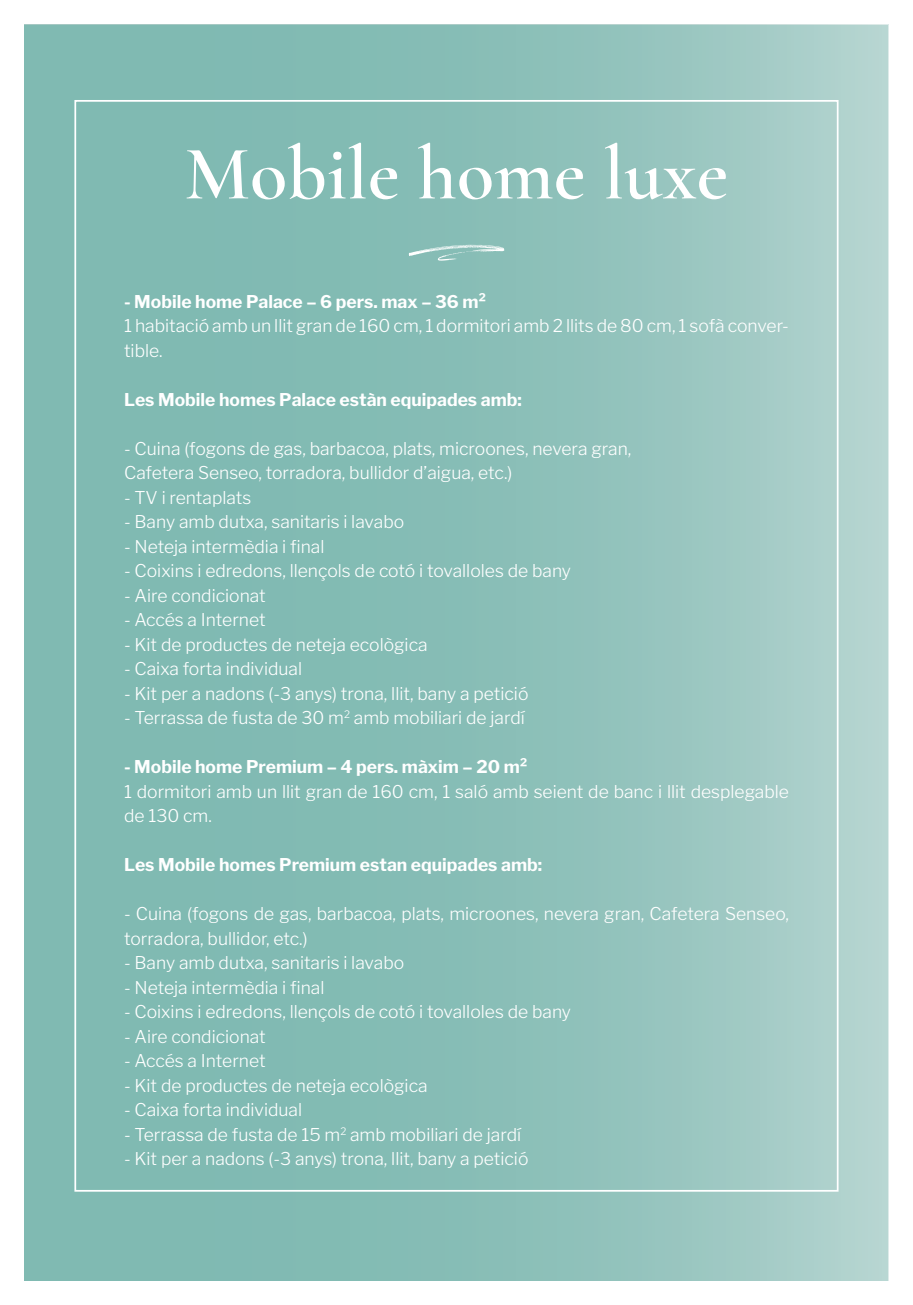
<style>
.page{position:relative;width:913px;height:1305px;background:#fff}
.page>*{position:absolute;margin:0;border:0;box-sizing:border-box;transform-origin:0 0}
.t1{font:600 77px "Cormorant Garamond";color:#fff}
.t2{font:52.5px "Northwell Swash";color:#fff}
.t3{font:300 17.5px/24.5px "Libre Franklin";color:#fff}
.t4{font:700 17.5px "Libre Franklin";color:#fff}
</style>
<div class="page">
<div style="left:25px;top:25px;width:863px;height:1255px;background:linear-gradient(to right,#75b5ac,#a8cec9)"></div>
<h1 class="t1" style="left:184px;top:127px;width:545px">Mobile home luxe</h1>
<h2 class="t2" style="left:404px;top:210px;width:106px">l</h2>
<p class="t4" style="left:124px;top:291px;width:364px">- Mobile home Palace – 6 pers. max – 36 m²</p>
<p class="t3" style="left:124px;top:314px;width:666px">1 habitació amb un llit gran de 160 cm, 1 dormitori amb 2 llits de 80 cm, 1 sofà conver&shy;tible.</p>
<p class="t4" style="left:124px;top:389px;width:399px">Les Mobile homes Palace estàn equipades amb:</p>
<p class="t3" style="left:124px;top:436px;width:509px">- Cuina (fogons de gas, barbacoa, plats, microones, nevera gran,<br>Cafetera Senseo, torradora, bullidor d’aigua, etc.)</p>
<p class="t3" style="left:124px;top:485px;width:129px">- TV i rentaplats</p>
<p class="t3" style="left:124px;top:510px;width:282px">- Bany amb dutxa, sanitaris i lavabo</p>
<p class="t3" style="left:124px;top:534px;width:202px">- Neteja intermèdia i final</p>
<p class="t3" style="left:124px;top:559px;width:448px">- Coixins i edredons, llençols de cotó i tovalloles de bany</p>
<p class="t3" style="left:124px;top:583px;width:143px">- Aire condicionat</p>
<p class="t3" style="left:124px;top:608px;width:143px">- Accés a Internet</p>
<p class="t3" style="left:124px;top:632px;width:305px">- Kit de productes de neteja ecològica</p>
<p class="t3" style="left:124px;top:657px;width:180px">- Caixa forta individual</p>
<p class="t3" style="left:124px;top:681px;width:406px">- Kit per a nadons (-3 anys) trona, llit, bany a petició</p>
<p class="t3" style="left:124px;top:706px;width:402px">- Terrassa de fusta de 30 m<sup>2</sup> amb mobiliari de jardí</p>
<p class="t4" style="left:124px;top:756px;width:405px">- Mobile home Premium – 4 pers. màxim – 20 m²</p>
<p class="t3" style="left:124px;top:779px;width:666px">1 dormitori amb un llit gran de 160 cm, 1 saló amb seient de banc i llit desplegable de 130 cm.</p>
<p class="t4" style="left:124px;top:854px;width:420px">Les Mobile homes Premium estan equipades amb:</p>
<p class="t3" style="left:124px;top:902px;width:666px">- Cuina (fogons de gas, barbacoa, plats, microones, nevera gran, Cafetera Senseo, torradora, bullidor, etc.)</p>
<p class="t3" style="left:124px;top:951px;width:282px">- Bany amb dutxa, sanitaris i lavabo</p>
<p class="t3" style="left:124px;top:975px;width:202px">- Neteja intermèdia i final</p>
<p class="t3" style="left:124px;top:1000px;width:448px">- Coixins i edredons, llençols de cotó i tovalloles de bany</p>
<p class="t3" style="left:124px;top:1024px;width:143px">- Aire condicionat</p>
<p class="t3" style="left:124px;top:1049px;width:143px">- Accés a Internet</p>
<p class="t3" style="left:124px;top:1073px;width:305px">- Kit de productes de neteja ecològica</p>
<p class="t3" style="left:124px;top:1098px;width:180px">- Caixa forta individual</p>
<p class="t3" style="left:124px;top:1122px;width:399px">- Terrassa de fusta de 15 m<sup>2</sup> amb mobiliari de jardí</p>
<p class="t3" style="left:124px;top:1147px;width:406px">- Kit per a nadons (-3 anys) trona, llit, bany a petició</p>
</div>
